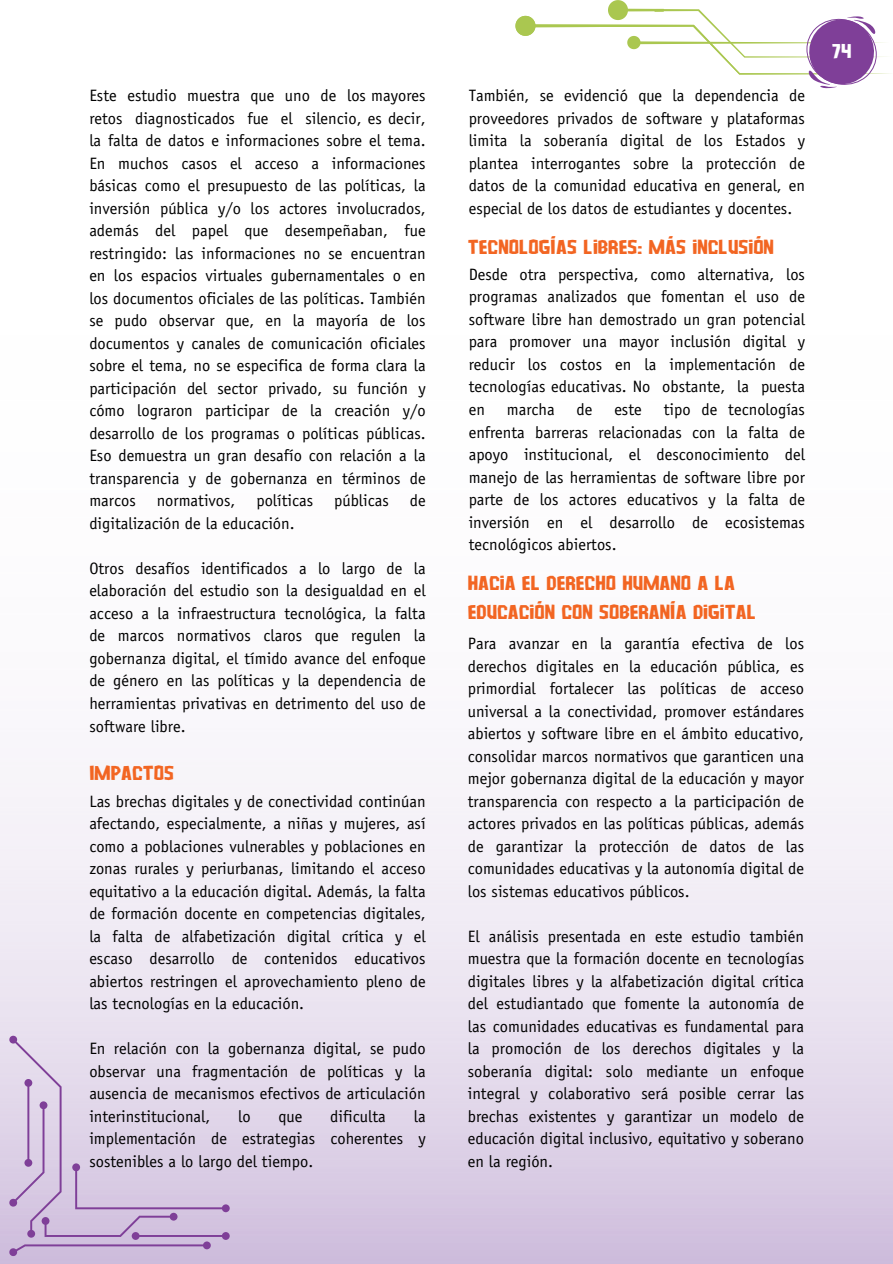
<style>
.page{position:relative;width:893px;height:1264px;background:#fff}
.page>*{position:absolute;margin:0;border:0;box-sizing:border-box;transform-origin:0 0}
.t1{font:21px/29.2px "Unique";color:#f26522}
.t2{font:21px "Unique";color:#fff}
.t3{font:16.5px/22.5px "Officina Sans Std";color:#000;text-align:justify}
</style>
<div class="page">
<svg style="left:515px;top:0;width:375px;height:89px"></svg>
<img style="left:0;top:783px;width:892px;height:480px">
<svg style="left:9px;top:1035px;width:220px;height:221px;background:#d7c9e2"></svg>
<p class="t3" style="left:89px;top:86px;width:338px">Este estudio muestra que uno de los mayores retos diagnosticados fue el silencio, es decir, la falta de datos e informaciones sobre el tema.<br>En muchos casos el acceso a informaciones básicas como el presupuesto de las políticas, la inversión pública y/o los actores involucrados, además del papel que desempeñaban, fue restringido: las informaciones no se encuentran en los espacios virtuales gubernamentales o en los documentos oficiales de las políticas. También se pudo observar que, en la mayoría de los documentos y canales de comunicación oficiales sobre el tema, no se especifica de forma clara la participación del sector privado, su función y cómo lograron participar de la creación y/o desarrollo de los programas o políticas públicas.<br>Eso demuestra un gran desafío con relación a la transparencia y de gobernanza en términos de marcos</p>
<p class="t3" style="left:157px;top:491px;width:80px">normativos,</p>
<p class="t3" style="left:256px;top:491px;width:58px">políticas</p>
<p class="t3" style="left:334px;top:491px;width:56px">públicas</p>
<p class="t3" style="left:410px;top:491px;width:17px">de</p>
<p class="t3" style="left:89px;top:514px;width:207px">digitalización de la educación.</p>
<p class="t3" style="left:89px;top:559px;width:338px">Otros desafíos identificados a lo largo de la elaboración del estudio son la desigualdad en el acceso a la infraestructura tecnológica, la falta de marcos normativos claros que regulen la gobernanza digital, el tímido avance del enfoque de género en las políticas y la dependencia de herramientas privativas en detrimento del uso de software libre.</p>
<p class="t1" style="left:89px;top:758px;width:86px">IMPACTOS</p>
<p class="t3" style="left:89px;top:791px;width:338px">Las brechas digitales y de conectividad continúan afectando, especialmente, a niñas y mujeres, así como a poblaciones vulnerables y poblaciones en zonas rurales y periurbanas, limitando el acceso equitativo a la educación digital. Además, la falta de formación docente en competencias digitales, la falta de alfabetización digital crítica y el escaso desarrollo de contenidos educativos abiertos restringen el aprovechamiento pleno de las tecnologías en la educación.</p>
<p class="t3" style="left:89px;top:1039px;width:338px">En relación con la gobernanza digital, se pudo observar una fragmentación de políticas y la ausencia de mecanismos efectivos de articulación interinstitucional,</p>
<p class="t3" style="left:89px;top:1106px;width:338px;text-indent:324px">la implementación de estrategias coherentes y sostenibles a lo largo del tiempo.</p>
<p class="t3" style="left:238px;top:1106px;width:14px">lo</p>
<p class="t3" style="left:278px;top:1106px;width:25px">que</p>
<p class="t3" style="left:330px;top:1106px;width:57px">dificulta</p>
<p class="t3" style="left:468px;top:86px;width:338px">También, se evidenció que la dependencia de proveedores privados de software y plataformas limita la soberanía digital de los Estados y plantea interrogantes sobre la protección de datos de la comunidad educativa en general, en especial de los datos de estudiantes y docentes.</p>
<p class="t1" style="left:468px;top:233px;width:308px">TECNOLOGÍAS LIBRES: MÁS INCLUSIÓN</p>
<h1 class="t3" style="left:468px;top:265px;width:338px">Desde otra perspectiva, como alternativa, los programas analizados que fomentan el uso de software libre han demostrado un gran potencial para promover una mayor inclusión digital y reducir los costos en la implementación de tecnologías educativas. No obstante, la puesta en</h1>
<h1 class="t3" style="left:468px;top:400px;width:338px;text-indent:195px">tipo de tecnologías enfrenta barreras relacionadas con la falta de apoyo institucional, el desconocimiento del manejo de las herramientas de software libre por parte de los actores educativos y la falta de inversión en el desarrollo de ecosistemas tecnológicos abiertos.</h1>
<h1 class="t3" style="left:506px;top:400px;width:49px">marcha</h1>
<h1 class="t3" style="left:576px;top:400px;width:17px">de</h1>
<h1 class="t3" style="left:614px;top:400px;width:29px">este</h1>
<p class="t1" style="left:468px;top:569px;width:290px">HACIA EL DERECHO HUMANO A LA<br>EDUCACIÓN CON SOBERANÍA DIGITAL</p>
<p class="t3" style="left:468px;top:634px;width:338px">Para avanzar en la garantía efectiva de los derechos digitales en la educación pública, es primordial fortalecer las políticas de acceso universal a la conectividad, promover estándares abiertos y software libre en el ámbito educativo, consolidar marcos normativos que garanticen una mejor gobernanza digital de la educación y mayor transparencia con respecto a la participación de actores privados en las políticas públicas, además de garantizar la protección de datos de las comunidades educativas y la autonomía digital de los sistemas educativos públicos.</p>
<h1 class="t3" style="left:468px;top:926px;width:338px">El análisis presentada en este estudio también muestra que la formación docente en tecnologías digitales libres y la alfabetización digital crítica del estudiantado que fomente la autonomía de las comunidades educativas es fundamental para la promoción de los derechos digitales y la soberanía digital: solo mediante un enfoque integral y colaborativo será posible cerrar las brechas existentes y garantizar un modelo de educación digital inclusivo, equitativo y soberano en la región.</h1>
<p class="t2" style="left:831px;top:41px;width:21px">74</p>
</div>
